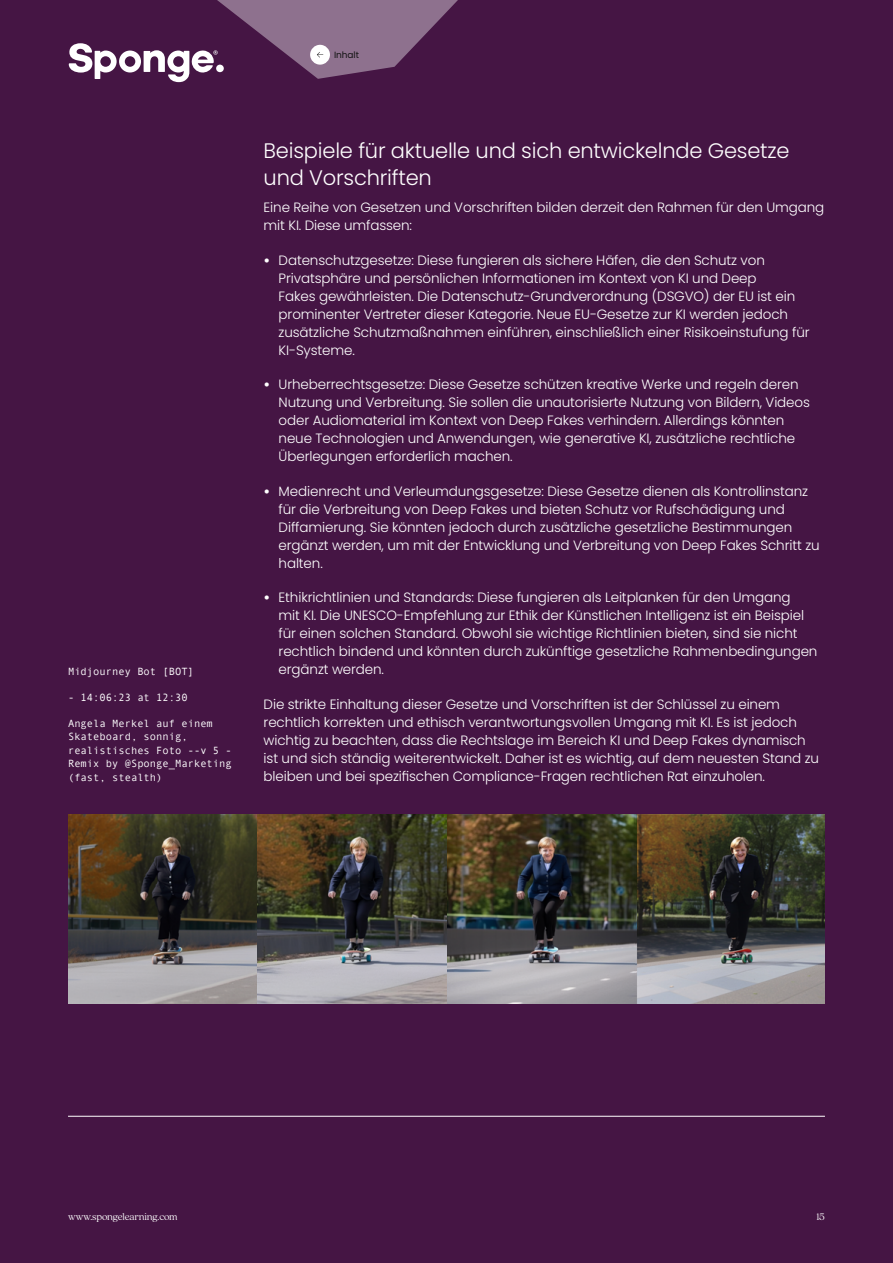
<style>
.page{position:relative;width:893px;height:1263px;background:#451544}
.page>*{position:absolute;margin:0;border:0;box-sizing:border-box;transform-origin:0 0}
.t1{font:300 21px/27px "Poppins";letter-spacing:-.01em;color:#fff}
.t2{font:300 13.5px/18px "Poppins";letter-spacing:-.01em;color:#fff}
.t3{font:10.5px/13.5px "Andale Mono";color:#fff}
.t4{font:300 10.5px "Quincy CF";letter-spacing:-.01em;color:#fff}
.t5{font:9px "Poppins";letter-spacing:-.01em;color:#141414}
.s1{font-weight:700}
</style>
<div class="page">
<hr style="left:68px;top:1116px;width:757px;height:1px;background:#fff">
<svg style="left:69px;top:0;width:389px;height:82px"></svg>
<img style="left:68px;top:814px;width:189px;height:189px">
<img style="left:447px;top:814px;width:189px;height:189px">
<img style="left:257px;top:814px;width:190px;height:189px">
<img style="left:636px;top:814px;width:189px;height:189px">
<p class="t5" style="left:334px;top:49px;width:26px">Inhalt</p>
<p class="t3" style="left:68px;top:665px;width:128px">Midjourney Bot [BOT]</p>
<p class="t3" style="left:68px;top:690px;width:121px">- 14:06:23 at 12:30</p>
<p class="t3" style="left:68px;top:716px;width:165px">Angela Merkel auf einem<br>Skateboard, sonnig, realistisches Foto --v 5 -<br>Remix by @Sponge_Marketing (fast, stealth)</p>
<h1 class="t1" style="left:264px;top:137px;width:527px">Beispiele für aktuelle und sich entwickelnde Gesetze und Vorschriften</h1>
<p class="t2" style="left:264px;top:198px;width:562px">Eine Reihe von Gesetzen und Vorschriften bilden derzeit den Rahmen für den Umgang mit KI. Diese umfassen:</p>
<p class="t2" style="left:279px;top:251px;width:532px;text-indent:-15px"><span class="s1">•</span> Datenschutzgesetze: Diese fungieren als sichere Häfen, die den Schutz von Privatsphäre und persönlichen Informationen im Kontext von KI und Deep<br>Fakes gewährleisten. Die Datenschutz-Grundverordnung (DSGVO) der EU ist ein prominenter Vertreter dieser Kategorie. Neue EU-Gesetze zur KI werden jedoch zusätzliche Schutzmaßnahmen einführen, einschließlich einer Risikoeinstufung für KI-Systeme.</p>
<p class="t2" style="left:279px;top:375px;width:533px;text-indent:-15px"><span class="s1">•</span> Urheberrechtsgesetze: Diese Gesetze schützen kreative Werke und regeln deren Nutzung und Verbreitung. Sie sollen die unautorisierte Nutzung von Bildern, Videos oder Audiomaterial im Kontext von Deep Fakes verhindern. Allerdings könnten neue Technologien und Anwendungen, wie generative KI, zusätzliche rechtliche Überlegungen erforderlich machen.</p>
<p class="t2" style="left:279px;top:482px;width:543px;text-indent:-15px"><span class="s1">•</span> Medienrecht und Verleumdungsgesetze: Diese Gesetze dienen als Kontrollinstanz für die Verbreitung von Deep Fakes und bieten Schutz vor Rufschädigung und Diffamierung. Sie könnten jedoch durch zusätzliche gesetzliche Bestimmungen ergänzt werden, um mit der Entwicklung und Verbreitung von Deep Fakes Schritt zu halten.</p>
<p class="t2" style="left:279px;top:588px;width:540px;text-indent:-15px"><span class="s1">•</span> Ethikrichtlinien und Standards: Diese fungieren als Leitplanken für den Umgang<br>mit KI. Die UNESCO-Empfehlung zur Ethik der Künstlichen Intelligenz ist ein Beispiel für einen solchen Standard. Obwohl sie wichtige Richtlinien bieten, sind sie nicht rechtlich bindend und könnten durch zukünftige gesetzliche Rahmenbedingungen ergänzt werden.</p>
<p class="t2" style="left:264px;top:695px;width:557px">Die strikte Einhaltung dieser Gesetze und Vorschriften ist der Schlüssel zu einem rechtlich korrekten und ethisch verantwortungsvollen Umgang mit KI. Es ist jedoch wichtig zu beachten, dass die Rechtslage im Bereich KI und Deep Fakes dynamisch ist und sich ständig weiterentwickelt. Daher ist es wichtig, auf dem neuesten Stand zu bleiben und bei spezifischen Compliance-Fragen rechtlichen Rat einzuholen.</p>
<p class="t4" style="left:68px;top:1210px;width:111px">www.spongelearning.com</p>
<p class="t4" style="left:816px;top:1210px;width:10px">15</p>
</div>
